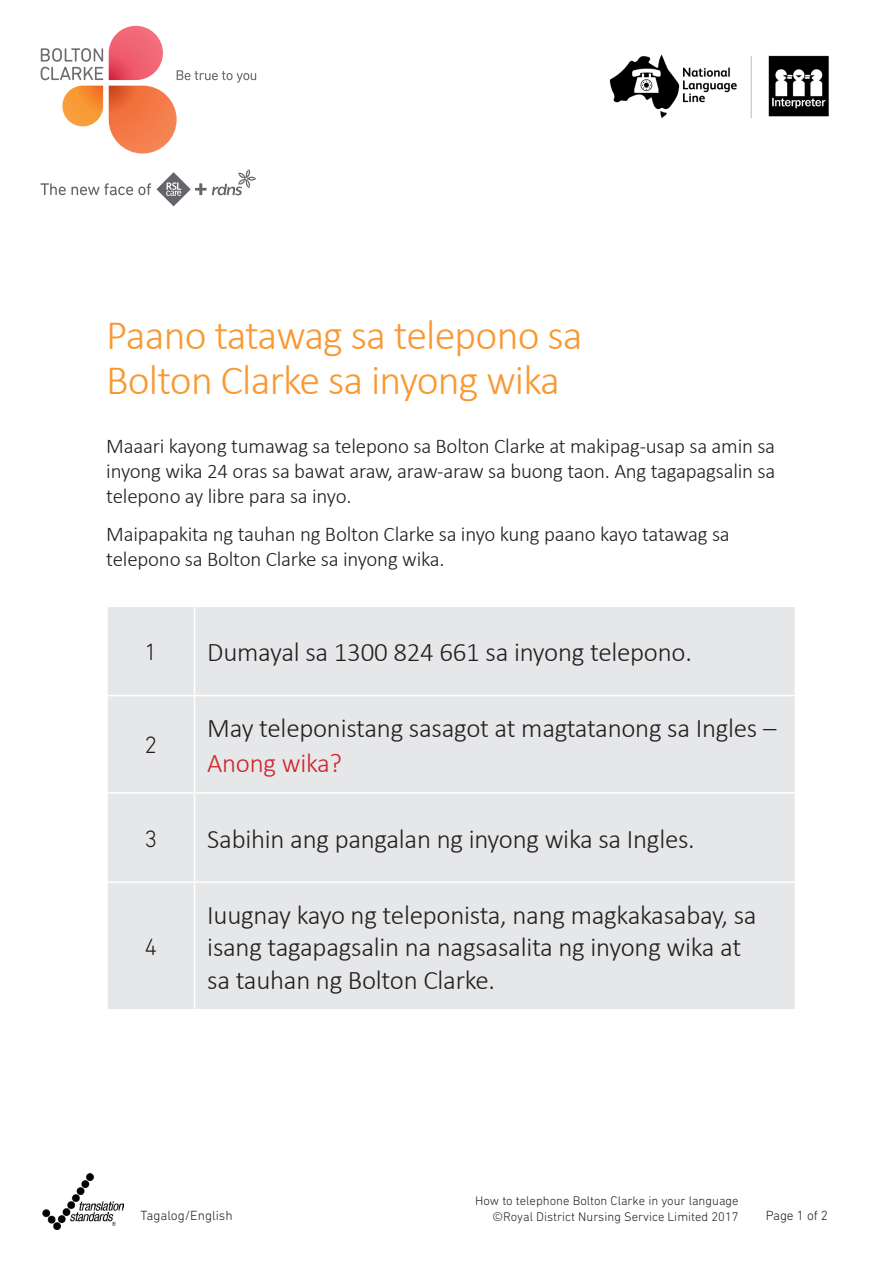
<style>
.page{position:relative;width:893px;height:1263px;background:#fff}
.page>*{position:absolute;margin:0;border:0;box-sizing:border-box;transform-origin:0 0}
.A_Head{font:300 42px/45px "Calibri";letter-spacing:-.02em;color:#f89932}
.Table_body{font:300 27px/32.4px "Calibri";letter-spacing:-.01em;color:#231f20}
.Table_body-2{font:300 27px "Calibri";letter-spacing:-.01em;color:#d1232a}
.Table_body-3{font:300 24px "DIN Next Rounded LT Pro";color:#231f20}
.Body_text{font:300 21px/25.2px "Calibri";letter-spacing:-.01em;color:#231f20;text-align:justify}
.Body_text-2{font:300 13.5px "DIN Next Rounded LT Pro";color:#231f20}
.t1{font:300 12.75px "DIN Next Rounded LT Pro";color:#231f20}
</style>
<div class="page">
<img style="left:609px;top:54px;width:220px;height:65px">
<img style="left:43px;top:1173px;width:80px;height:56px">
<svg style="left:41px;top:48px;width:62px;height:32px"></svg>
<svg style="left:62px;top:86px;width:41px;height:40px;background:#f8a454"></svg>
<svg style="left:109px;top:26px;width:147px;height:128px"></svg>
<svg style="left:40px;top:183px;width:26px;height:12px"></svg>
<svg style="left:72px;top:169px;width:184px;height:37px"></svg>
<div style="left:108px;top:607px;width:687px;height:402px;background:#e6e7e9"></div>
<hr style="left:194px;top:607px;width:1px;height:88px;background:#fff">
<hr style="left:106px;top:695px;width:89px;height:1px;background:#fff">
<hr style="left:195px;top:695px;width:601px;height:1px;background:#fff">
<hr style="left:194px;top:696px;width:1px;height:96px;background:#fff">
<hr style="left:106px;top:792px;width:89px;height:2px;background:#fff">
<hr style="left:195px;top:792px;width:601px;height:2px;background:#fff">
<hr style="left:194px;top:794px;width:1px;height:87px;background:#fff">
<hr style="left:106px;top:881px;width:89px;height:2px;background:#fff">
<hr style="left:195px;top:881px;width:601px;height:2px;background:#fff">
<hr style="left:194px;top:883px;width:1px;height:126px;background:#fff">
<p class="A_Head" style="left:106px;top:312px;width:478px">Paano tatawag sa telepono sa<br>Bolton Clarke sa inyong wika</p>
<p class="Body_text" style="left:106px;top:433px;width:670px">Maaari kayong tumawag sa telepono sa Bolton Clarke at makipag-usap sa amin sa inyong wika 24 oras sa bawat araw, araw-araw sa buong taon. Ang tagapagsalin sa telepono ay libre para sa inyo.</p>
<p class="Body_text" style="left:106px;top:521px;width:625px">Maipapakita ng tauhan ng Bolton Clarke sa inyo kung paano kayo tatawag sa telepono sa Bolton Clarke sa inyong wika.</p>
<p class="Table_body-3" style="left:144px;top:638px;width:14px">1</p>
<p class="Table_body" style="left:207px;top:636px;width:486px">Dumayal sa 1300 824 661 sa inyong telepono.</p>
<p class="Table_body-3" style="left:144px;top:731px;width:14px">2</p>
<p class="Table_body" style="left:207px;top:712px;width:571px">May teleponistang sasagot at magtatanong sa Ingles –</p>
<p class="Table_body-2" style="left:207px;top:746px;width:136px">Anong wika?</p>
<p class="Table_body-3" style="left:144px;top:825px;width:14px">3</p>
<p class="Table_body" style="left:207px;top:822px;width:489px">Sabihin ang pangalan ng inyong wika sa Ingles.</p>
<p class="Table_body-3" style="left:144px;top:933px;width:14px">4</p>
<p class="Table_body" style="left:207px;top:898px;width:551px">Iuugnay kayo ng teleponista, nang magkakasabay, sa isang tagapagsalin na nagsasalita ng inyong wika at sa tauhan ng Bolton Clarke.</p>
<p class="t1" style="left:475px;top:1193px;width:265px">How to telephone Bolton Clarke in your language</p>
<p class="Body_text-2" style="left:141px;top:1208px;width:94px">Tagalog/English</p>
<p class="t1" style="left:492px;top:1209px;width:248px">©Royal District Nursing Service Limited 2017</p>
<p class="Body_text-2" style="left:766px;top:1208px;width:64px">Page 1 of 2</p>
</div>
